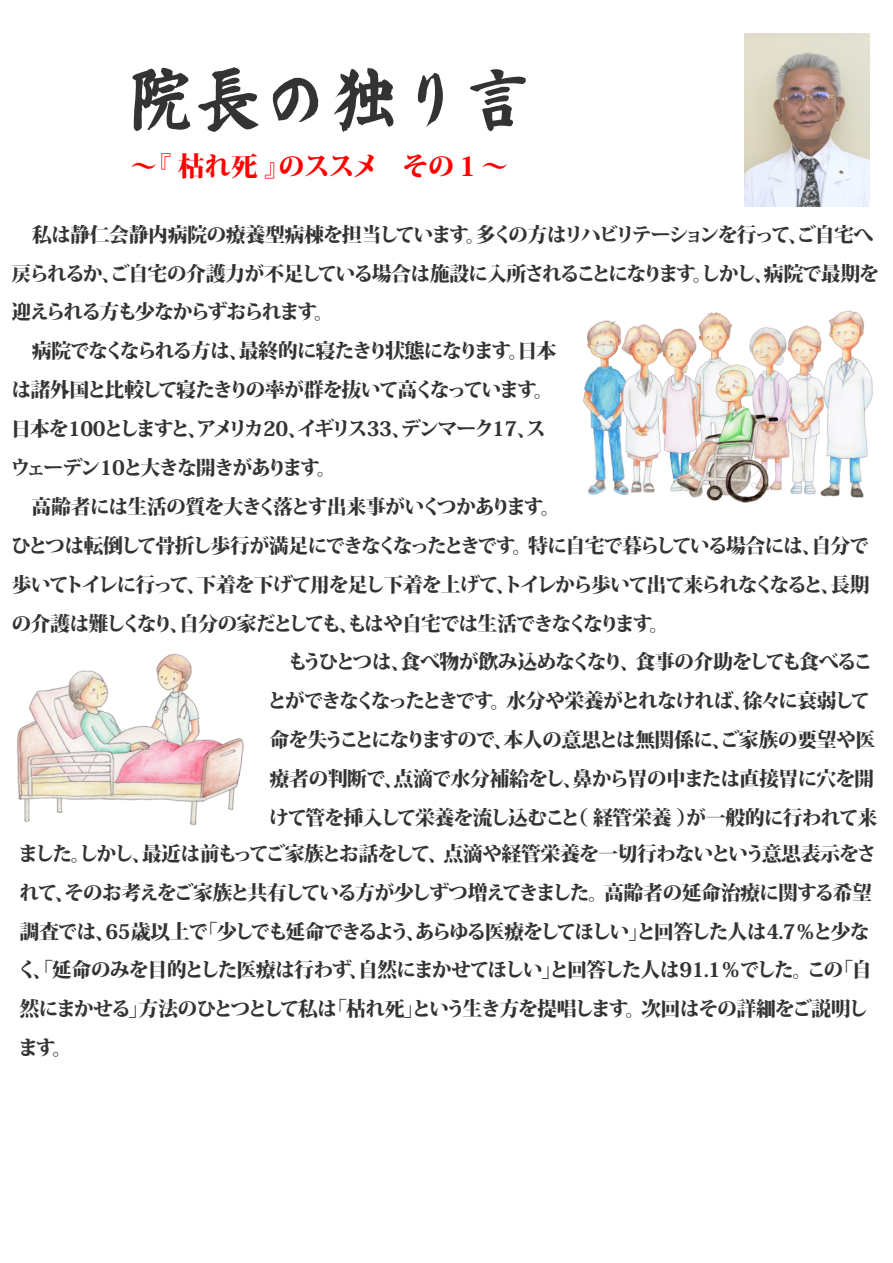
<style>
.page{position:relative;width:893px;height:1263px;background:#fff}
.page>*{position:absolute;margin:0;border:0;box-sizing:border-box;transform-origin:0 0}
.t1{font:66.9px "HGS Hakushu Futo Kaishotai";letter-spacing:.065em;color:#333;scale:.95 1}
.t2{font:800 26.7px "Koz Min Pro";letter-spacing:-.035em;color:#f00}
.t3{font:800 20.1px/38.8px "Koz Min Pro";letter-spacing:-.085em;color:#333}
.t4{font:800 20.1px/38.8px "Koz Min Pro";letter-spacing:-.065em;color:#333}
.t5{font:800 20.1px "Koz Min Pro";letter-spacing:-.06em;color:#333}
.t6{font:800 20.1px "Koz Min Pro";letter-spacing:-.115em;color:#333}
.t7{font:800 20.1px "Koz Min Pro";letter-spacing:-.11em;color:#333}
</style>
<div class="page">
<img style="left:744px;top:34px;width:125px;height:173px">
<img style="left:583px;top:310px;width:290px;height:193px">
<img style="left:16px;top:653px;width:228px;height:173px">
<h1 class="t1" style="left:129px;top:66px;width:424px">院長の独り言</h1>
<h2 class="t2" style="left:130px;top:153px;width:379px">〜『枯れ死』のススメ その１〜</h2>
<p class="t5" style="left:32px;top:224px;width:843px">私は静仁会静内病院の療養型病棟を担当しています。多くの⽅はリハビリテーションを⾏って、ご⾃宅へ</p>
<p class="t3" style="left:12px;top:253px;width:869px">戻られるか、ご⾃宅の介護⼒が不⾜している場合は施設に⼊所されることになります。しかし、病院で最期を</p>
<p class="t6" style="left:12px;top:302px;width:324px">迎えられる⽅も少なからずおられます。</p>
<p class="t3" style="left:32px;top:331px;width:526px">病院でなくなられる⽅は、最終的に寝たきり状態になります。⽇本</p>
<p class="t3" style="left:11px;top:370px;width:544px">は諸外国と⽐較して寝たきりの率が群を抜いて⾼くなっています。</p>
<p class="t3" style="left:11px;top:409px;width:536px">⽇本を100としますと、アメリカ20、イギリス33、デンマーク17、ス</p>
<p class="t3" style="left:10px;top:448px;width:328px">ウェーデン10と⼤きな開きがあります。</p>
<p class="t5" style="left:32px;top:496px;width:531px">⾼齢者には⽣活の質を⼤きく落とす出来事がいくつかあります。</p>
<p class="t7" style="left:11px;top:535px;width:859px">ひとつは転倒して⾻折し歩⾏が満⾜にできなくなったときです。特に⾃宅で暮らしている場合には、⾃分で</p>
<p class="t3" style="left:12px;top:565px;width:860px">歩いてトイレに⾏って、下着を下げて⽤を⾜し下着を上げて、トイレから歩いて出て来られなくなると、⻑期</p>
<p class="t6" style="left:11px;top:613px;width:660px">の介護は難しくなり、⾃分の家だとしても、もはや⾃宅では⽣活できなくなります。</p>
<p class="t4" style="left:267px;top:642px;width:612px;text-indent:21px">もうひとつは、⾷べ物が飲み込めなくなり、⾷事の介助をしても⾷べることができなくなったときです。⽔分や栄養がとれなければ、徐々に衰弱して命を失うことになりますので、本⼈の意思とは無関係に、ご家族の要望や医療者の判断で、点滴で⽔分補給をし、⿐から胃の中または直接胃に⽳を開けて管を挿⼊して栄養を流し込むこと（経管栄養）が⼀般的に⾏われて来</p>
<p class="t3" style="left:17px;top:834px;width:861px">ました。しかし、最近は前もってご家族とお話をして、点滴や経管栄養を⼀切⾏わないという意思表⽰をされて、そのお考えをご家族と共有している⽅が少しずつ増えてきました。⾼齢者の延命治療に関する希望調査では、65歳以上で「少しでも延命できるよう、あらゆる医療をしてほしい」と回答した⼈は4.7％と少なく、「延命のみを⽬的とした医療は⾏わず、⾃然にまかせてほしい」と回答した⼈は91.1％でした。この「⾃然にまかせる」⽅法のひとつとして私は「枯れ死」という⽣き⽅を提唱します。次回はその詳細をご説明します。</p>
</div>
